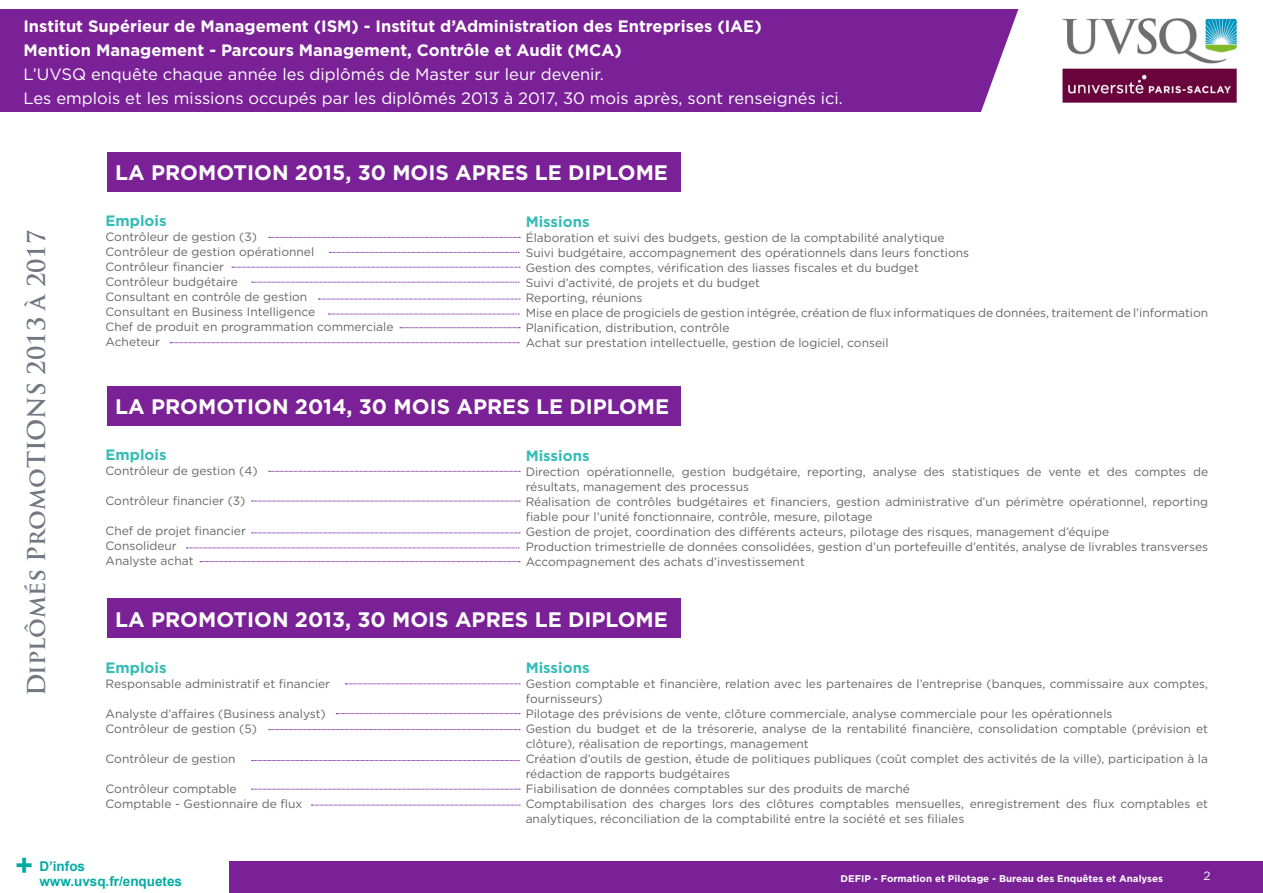
<style>
.page{position:relative;width:1263px;height:893px;background:#fff}
.page>*{position:absolute;margin:0;border:0;box-sizing:border-box;transform-origin:0 0}
.t1{font:700 30px "Arial";color:#00aba4}
.t2{font:700 24px "Trajan Pro";color:#717783}
.t3{font:700 21px "Gotham";color:#fff}
.t4{font:16.5px "Gotham";color:#fff}
.t5{font:700 16.5px "Gotham";color:#fff}
.t6{font:700 15px "Gotham";color:#33bcb6}
.t7{font:700 13.5px/15px "Arial";color:#00aba4}
.t8{font:12px/15px "Gotham";color:#646567}
.t9{font:12px "Gotham";color:#fff}
.t10{font:700 9.75px "Gotham";color:#fff}
</style>
<div class="page">
<div style="left:0;top:861px;width:1263px;height:32px;background:#7b2198"></div>
<div style="left:0;top:836px;width:229px;height:57px;background:#fff"></div>
<div style="left:0;top:10px;width:1023px;height:102px;background:#7b2198"></div>
<svg style="left:963px;top:9px;width:60px;height:103px"></svg>
<img style="left:1062px;top:18px;width:175px;height:85px">
<div style="left:107px;top:152px;width:573px;height:39px;background:#7b2198"></div>
<svg style="left:269px;top:237px;width:251px;height:1px"></svg>
<svg style="left:330px;top:252px;width:189px;height:1px"></svg>
<svg style="left:232px;top:267px;width:288px;height:1px"></svg>
<svg style="left:252px;top:282px;width:267px;height:1px"></svg>
<svg style="left:318px;top:299px;width:202px;height:1px"></svg>
<svg style="left:328px;top:314px;width:191px;height:1px"></svg>
<svg style="left:400px;top:327px;width:120px;height:1px"></svg>
<svg style="left:170px;top:342px;width:349px;height:1px"></svg>
<div style="left:107px;top:386px;width:573px;height:39px;background:#7b2198"></div>
<svg style="left:269px;top:471px;width:251px;height:1px"></svg>
<svg style="left:252px;top:501px;width:268px;height:1px"></svg>
<svg style="left:252px;top:533px;width:268px;height:1px"></svg>
<svg style="left:187px;top:548px;width:332px;height:1px"></svg>
<svg style="left:200px;top:561px;width:320px;height:1px"></svg>
<div style="left:107px;top:599px;width:573px;height:39px;background:#7b2198"></div>
<svg style="left:345px;top:684px;width:175px;height:1px"></svg>
<svg style="left:336px;top:713px;width:184px;height:1px"></svg>
<svg style="left:269px;top:729px;width:251px;height:1px"></svg>
<svg style="left:252px;top:760px;width:267px;height:1px"></svg>
<svg style="left:252px;top:789px;width:268px;height:1px"></svg>
<svg style="left:311px;top:805px;width:209px;height:1px"></svg>
<p class="t5" style="left:23px;top:16px;width:740px">Institut Supérieur de Management (ISM) - Institut d’Administration des Entreprises (IAE)</p>
<p class="t5" style="left:23px;top:40px;width:600px">Mention Management - Parcours Management, Contrôle et Audit (MCA)</p>
<p class="t4" style="left:23px;top:64px;width:582px">L’UVSQ enquête chaque année les diplômés de Master sur leur devenir.</p>
<p class="t4" style="left:23px;top:88px;width:821px">Les emplois et les missions occupés par les diplômés 2013 à 2017, 30 mois après, sont renseignés ici.</p>
<h2 class="t2" style="left:22px;top:696px;width:468px;rotate:-90deg">Diplômés PromoTIONS 2013 à 2017</h2>
<p class="t3" style="left:115px;top:159px;width:554px">LA PROMOTION 2015, 30 MOIS APRES LE DIPLOME</p>
<p class="t6" style="left:106px;top:211px;width:62px">Emplois</p>
<p class="t8" style="left:106px;top:229px;width:153px">Contrôleur de gestion (3)</p>
<p class="t8" style="left:106px;top:244px;width:210px">Contrôleur de gestion opérationnel</p>
<p class="t8" style="left:106px;top:259px;width:120px">Contrôleur financier</p>
<p class="t8" style="left:106px;top:274px;width:134px">Contrôleur budgétaire</p>
<p class="t8" style="left:106px;top:289px;width:203px">Consultant en contrôle de gestion</p>
<p class="t8" style="left:106px;top:304px;width:211px">Consultant en Business Intelligence</p>
<p class="t8" style="left:106px;top:319px;width:289px">Chef de produit en programmation commerciale</p>
<p class="t8" style="left:106px;top:334px;width:56px">Acheteur</p>
<p class="t6" style="left:526px;top:212px;width:65px">Missions</p>
<p class="t8" style="left:526px;top:230px;width:420px">Élaboration et suivi des budgets, gestion de la comptabilité analytique</p>
<p class="t8" style="left:526px;top:245px;width:445px">Suivi budgétaire, accompagnement des opérationnels dans leurs fonctions</p>
<p class="t8" style="left:526px;top:260px;width:395px">Gestion des comptes, vérification des liasses fiscales et du budget</p>
<p class="t8" style="left:526px;top:275px;width:236px">Suivi d’activité, de projets et du budget</p>
<p class="t8" style="left:526px;top:290px;width:118px">Reporting, réunions</p>
<p class="t8" style="left:526px;top:305px;width:684px">Mise en place de progiciels de gestion intégrée, création de flux informatiques de données, traitement de l’information</p>
<p class="t8" style="left:526px;top:320px;width:205px">Planification, distribution, contrôle</p>
<p class="t8" style="left:526px;top:335px;width:364px">Achat sur prestation intellectuelle, gestion de logiciel, conseil</p>
<p class="t3" style="left:115px;top:393px;width:556px">LA PROMOTION 2014, 30 MOIS APRES LE DIPLOME</p>
<p class="t6" style="left:106px;top:445px;width:62px">Emplois</p>
<p class="t8" style="left:106px;top:463px;width:154px">Contrôleur de gestion (4)</p>
<p class="t8" style="left:106px;top:493px;width:141px">Contrôleur financier (3)</p>
<p class="t8" style="left:106px;top:523px;width:142px">Chef de projet financier</p>
<p class="t8" style="left:106px;top:538px;width:73px">Consolideur</p>
<p class="t8" style="left:106px;top:553px;width:89px">Analyste achat</p>
<p class="t6" style="left:526px;top:446px;width:65px">Missions</p>
<p class="t8" style="left:526px;top:464px;width:684px">Direction opérationnelle, gestion budgétaire, reporting, analyse des statistiques de vente et des comptes de résultats, management des processus</p>
<p class="t8" style="left:526px;top:494px;width:684px">Réalisation de contrôles budgétaires et financiers, gestion administrative d’un périmètre opérationnel, reporting fiable pour l’unité fonctionnaire, contrôle, mesure, pilotage</p>
<p class="t8" style="left:526px;top:524px;width:585px">Gestion de projet, coordination des différents acteurs, pilotage des risques, management d’équipe</p>
<p class="t8" style="left:526px;top:539px;width:684px">Production trimestrielle de données consolidées, gestion d’un portefeuille d’entités, analyse de livrables transverses</p>
<p class="t8" style="left:526px;top:554px;width:281px">Accompagnement des achats d’investissement</p>
<p class="t3" style="left:115px;top:605px;width:554px">LA PROMOTION 2013, 30 MOIS APRES LE DIPLOME</p>
<p class="t6" style="left:106px;top:658px;width:62px">Emplois</p>
<p class="t8" style="left:106px;top:676px;width:226px">Responsable administratif et financier</p>
<p class="t8" style="left:106px;top:706px;width:222px">Analyste d’affaires (Business analyst)</p>
<p class="t8" style="left:106px;top:721px;width:153px">Contrôleur de gestion (5)</p>
<p class="t8" style="left:106px;top:751px;width:131px">Contrôleur de gestion</p>
<p class="t8" style="left:106px;top:781px;width:133px">Contrôleur comptable</p>
<p class="t8" style="left:106px;top:796px;width:198px">Comptable - Gestionnaire de flux</p>
<p class="t6" style="left:526px;top:658px;width:65px">Missions</p>
<p class="t8" style="left:526px;top:676px;width:684px">Gestion comptable et financière, relation avec les partenaires de l’entreprise (banques, commissaire aux comptes, fournisseurs)</p>
<p class="t8" style="left:526px;top:706px;width:588px">Pilotage des prévisions de vente, clôture commerciale, analyse commerciale pour les opérationnels</p>
<p class="t8" style="left:526px;top:721px;width:684px">Gestion du budget et de la trésorerie, analyse de la rentabilité financière, consolidation comptable (prévision et clôture), réalisation de reportings, management</p>
<p class="t8" style="left:526px;top:751px;width:684px">Création d’outils de gestion, étude de politiques publiques (coût complet des activités de la ville), participation à la rédaction de rapports budgétaires</p>
<p class="t8" style="left:526px;top:781px;width:386px">Fiabilisation de données comptables sur des produits de marché</p>
<p class="t8" style="left:526px;top:796px;width:684px">Comptabilisation des charges lors des clôtures comptables mensuelles, enregistrement des flux comptables et analytiques, réconciliation de la comptabilité entre la société et ses filiales</p>
<h1 class="t1" style="left:15px;top:845px;width:19px">+</h1>
<p class="t7" style="left:39px;top:859px;width:144px">D’infos www.uvsq.fr/enquetes</p>
<p class="t10" style="left:841px;top:872px;width:324px">DEFIP - Formation et Pilotage - Bureau des Enquêtes et Analyses</p>
<p class="t9" style="left:1203px;top:868px;width:9px">2</p>
</div>
